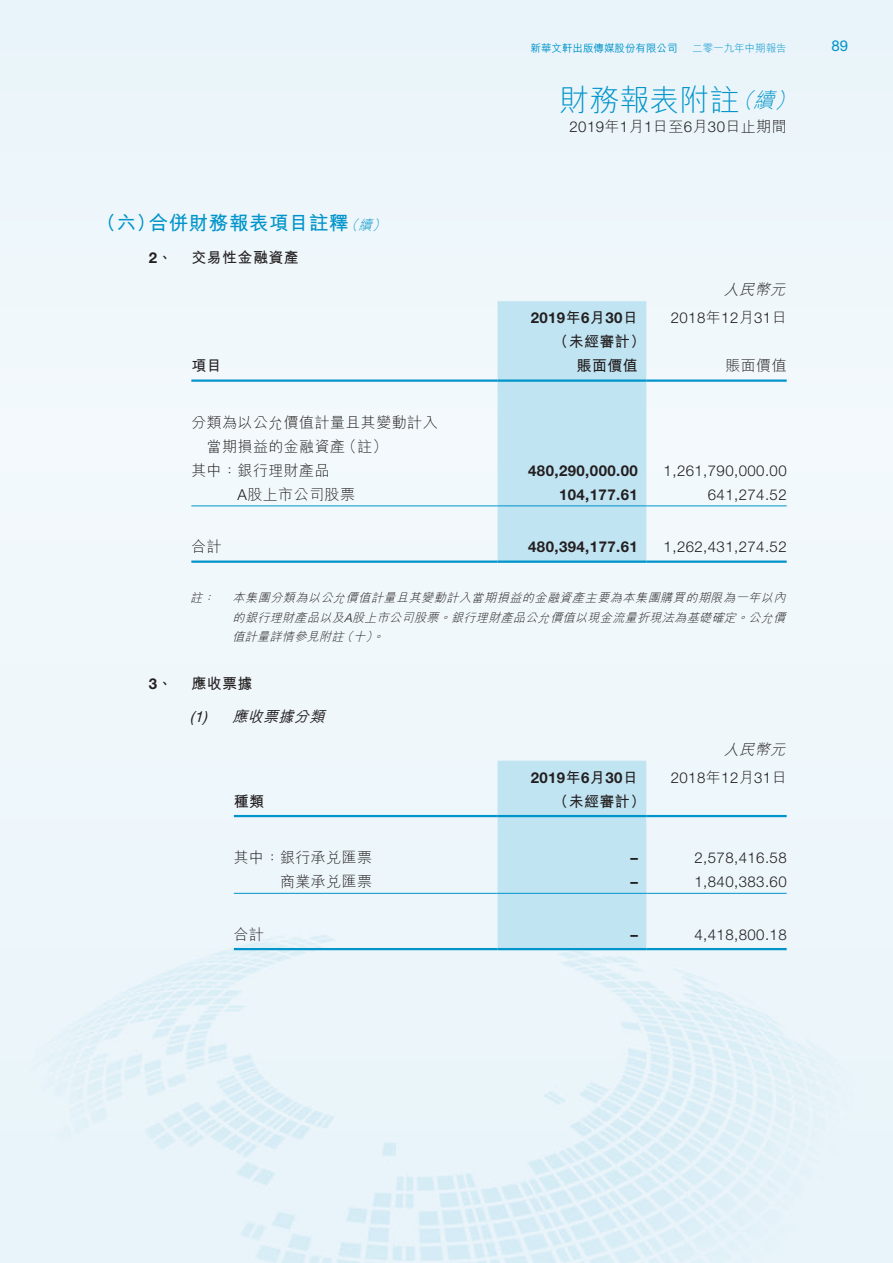
<style>
.page{position:relative;width:893px;height:1263px;background:#e8f4fa}
.page>*{position:absolute;margin:0;border:0;box-sizing:border-box;transform-origin:0 0}
.t1{font:300 30px "M Hei HK";color:#0094ca}
.t2{font:700 19.5px "M Hei HK";letter-spacing:.03em;color:#0094ca}
.t3{font:300 15px "Helvetica Neue LT Std";letter-spacing:.03em;color:#231f20}
.t4{font:300 15px "M Hei HK";letter-spacing:.03em;color:#231f20}
.t5{font:700 15px "Helvetica Neue LT Std";letter-spacing:.03em;color:#231f20}
.t6{font:700 15px "M Hei HK";letter-spacing:.03em;color:#231f20}
.t7{font:italic 500 15px/32.5px "M Hei HK";color:#231f20}
.t8{font:italic 300 15px "M Hei HK";color:#231f20}
.t9{font:15px "Helvetica Neue LT Std";color:#0094ca}
.t10{font:italic 300 12px/19.5px "M Hei HK";color:#231f20;text-align:justify}
.t11{font:500 10.5px "M Hei HK";color:#0094ca}
.t12{font:300 10.5px "M Hei HK";color:#0094ca}
.s1{font-style:italic;font-size:21px}
.s2{font-weight:300;font-style:italic;font-size:13.5px}
.s3{font-family:"M Hei HK"}
.s4{font-family:"Helvetica Neue LT Std"}
.s5{font-weight:700;font-style:normal}
.s6{font-family:"Helvetica Neue LT Std";font-weight:400}
</style>
<div class="page">
<div style="left:497px;top:301px;width:149px;height:259px;background:#c0e4f2"></div>
<hr style="left:191px;top:379px;width:306px;height:3px;background:#0094ca">
<hr style="left:497px;top:379px;width:149px;height:3px;background:#0094ca">
<hr style="left:646px;top:379px;width:141px;height:3px;background:#0094ca">
<hr style="left:191px;top:505px;width:306px;height:1px;background:#0094ca">
<hr style="left:497px;top:505px;width:149px;height:1px;background:#0094ca">
<hr style="left:646px;top:505px;width:141px;height:1px;background:#0094ca">
<hr style="left:191px;top:560px;width:306px;height:3px;background:#0094ca">
<hr style="left:497px;top:560px;width:149px;height:3px;background:#0094ca">
<hr style="left:646px;top:560px;width:141px;height:3px;background:#0094ca">
<div style="left:497px;top:761px;width:149px;height:187px;background:#c0e4f2"></div>
<hr style="left:234px;top:815px;width:263px;height:2px;background:#0094ca">
<hr style="left:497px;top:815px;width:149px;height:2px;background:#0094ca">
<hr style="left:646px;top:815px;width:141px;height:2px;background:#0094ca">
<hr style="left:234px;top:893px;width:263px;height:1px;background:#0094ca">
<hr style="left:497px;top:893px;width:149px;height:1px;background:#0094ca">
<hr style="left:646px;top:893px;width:141px;height:1px;background:#0094ca">
<hr style="left:234px;top:948px;width:263px;height:2px;background:#0094ca">
<hr style="left:497px;top:948px;width:149px;height:2px;background:#0094ca">
<hr style="left:646px;top:948px;width:141px;height:2px;background:#0094ca">
<p class="t11" style="left:531px;top:40px;width:148px">新華文軒出版傳媒股份有限公司</p>
<p class="t12" style="left:692px;top:41px;width:96px">二零一九年中期報告</p>
<p class="t9" style="left:831px;top:36px;width:18px">89</p>
<h1 class="t1" style="left:559px;top:79px;width:245px">財務報表附註<span class="s1">（續）</span></h1>
<h2 class="t2" style="left:97px;top:209px;width:295px">（六）合併財務報表項目註釋<span class="s2">（續）</span></h2>
<p class="t5" style="left:149px;top:248px;width:25px">2<span class="s3">、</span></p>
<p class="t6" style="left:191px;top:246px;width:109px">交易性金融資產</p>
<p class="t3" style="left:569px;top:117px;width:219px">2019<span class="s3">年</span>1<span class="s3">月</span>1<span class="s3">日至</span>6<span class="s3">月</span>30<span class="s3">日止期間</span></p>
<p class="t5" style="left:531px;top:309px;width:109px">2019<span class="s3">年</span>6<span class="s3">月</span>30<span class="s3">日</span></p>
<p class="t6" style="left:553px;top:331px;width:94px">（未經審計）</p>
<p class="t8" style="left:724px;top:279px;width:68px">人民幣元</p>
<p class="t3" style="left:671px;top:309px;width:117px">2018<span class="s3">年</span>12<span class="s3">月</span>31<span class="s3">日</span></p>
<p class="t6" style="left:191px;top:355px;width:32px">項目</p>
<p class="t6" style="left:577px;top:355px;width:63px">賬面價值</p>
<p class="t4" style="left:725px;top:355px;width:63px">賬面價值</p>
<p class="t4" style="left:191px;top:412px;width:248px">分類為以公允價值計量且其變動計入</p>
<p class="t4" style="left:207px;top:436px;width:182px">當期損益的金融資產（註）</p>
<p class="t4" style="left:191px;top:460px;width:140px">其中：銀行理財產品</p>
<p class="t5" style="left:528px;top:461px;width:111px">480,290,000.00</p>
<p class="t3" style="left:664px;top:461px;width:125px">1,261,790,000.00</p>
<p class="t4" style="left:238px;top:484px;width:119px"><span class="s4">A</span>股上市公司股票</p>
<p class="t5" style="left:559px;top:485px;width:80px">104,177.61</p>
<p class="t3" style="left:708px;top:485px;width:80px">641,274.52</p>
<p class="t4" style="left:191px;top:536px;width:32px">合計</p>
<p class="t5" style="left:528px;top:538px;width:111px">480,394,177.61</p>
<p class="t3" style="left:664px;top:538px;width:125px">1,262,431,274.52</p>
<p class="t10" style="left:233px;top:588px;width:559px;text-indent:-43px">註： 本集團分類為以公允價值計量且其變動計入當期損益的金融資產主要為本集團購買的期限為一年以內的銀行理財產品以及<span class="s4">A</span>股上市公司股票。銀行理財產品公允價值以現金流量折現法為基礎確定。公允價值計量詳情參見附註（十）。</p>
<p class="t5" style="left:149px;top:675px;width:25px">3<span class="s3">、</span></p>
<p class="t7" style="left:190px;top:666px;width:141px"><span class="s5">應收票據<br></span><span class="s6">(1)</span> 應收票據分類</p>
<p class="t6" style="left:234px;top:790px;width:32px">種類</p>
<p class="t5" style="left:531px;top:768px;width:109px">2019<span class="s3">年</span>6<span class="s3">月</span>30<span class="s3">日</span></p>
<p class="t6" style="left:553px;top:790px;width:94px">（未經審計）</p>
<p class="t8" style="left:724px;top:738px;width:68px">人民幣元</p>
<p class="t3" style="left:671px;top:768px;width:117px">2018<span class="s3">年</span>12<span class="s3">月</span>31<span class="s3">日</span></p>
<p class="t4" style="left:234px;top:847px;width:140px">其中：銀行承兌匯票</p>
<p class="t5" style="left:630px;top:849px;width:9px">–</p>
<p class="t3" style="left:694px;top:849px;width:94px">2,578,416.58</p>
<p class="t4" style="left:280px;top:871px;width:94px">商業承兌匯票</p>
<p class="t5" style="left:630px;top:873px;width:9px">–</p>
<p class="t3" style="left:694px;top:873px;width:94px">1,840,383.60</p>
<p class="t4" style="left:234px;top:924px;width:32px">合計</p>
<p class="t5" style="left:630px;top:925px;width:9px">–</p>
<p class="t3" style="left:694px;top:925px;width:94px">4,418,800.18</p>
</div>
